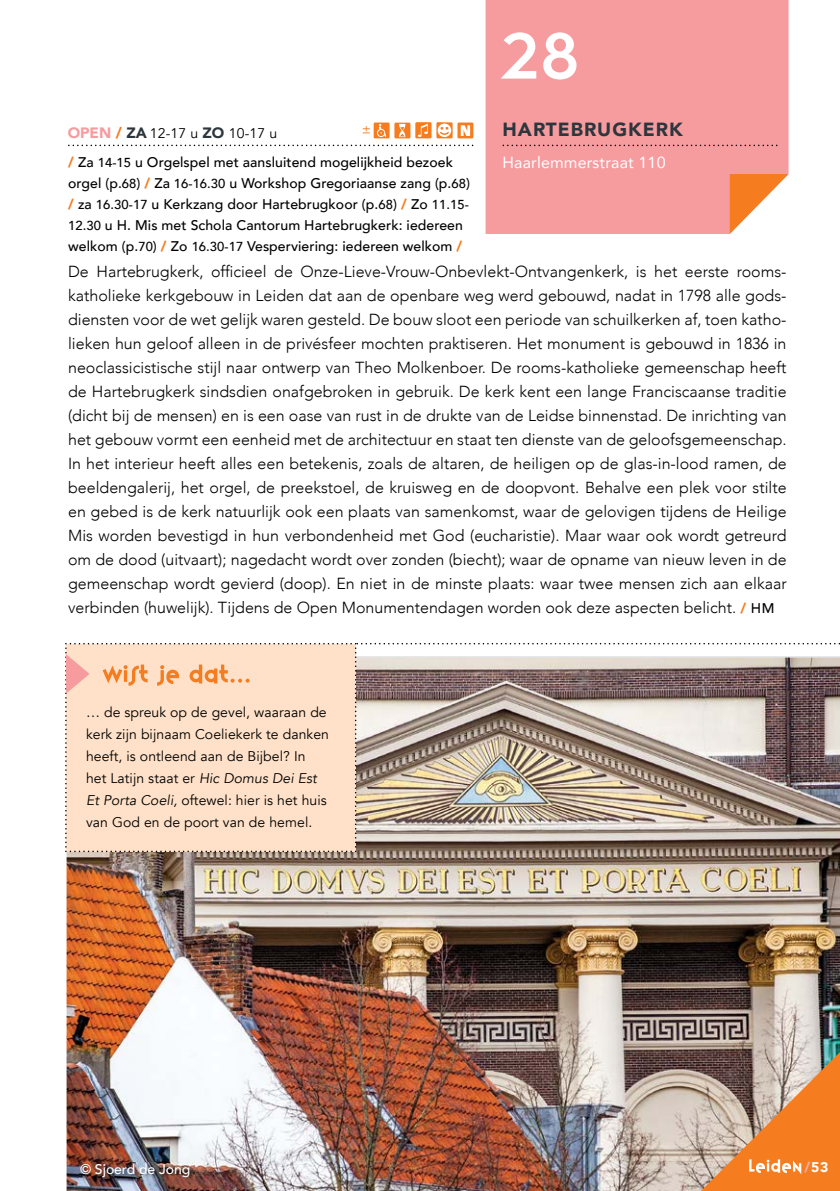
<style>
.page{position:relative;width:840px;height:1191px;background:#fff}
.page>*{position:absolute;margin:0;border:0;box-sizing:border-box;transform-origin:0 0}
.t1{font:72px "Dessau Pro";color:#fff}
.t2{font:900 19px "Avenir";letter-spacing:.05em;color:#2c363c}
.t3{font:300 16px/24px "Avenir";color:#000;text-align:justify}
.t4{font:16px "Avenir";letter-spacing:.01em;color:#fff}
.t5{font:500 14px/21px "Avenir";letter-spacing:.005em;color:#000}
.t6{font:14px/22px "Avenir";letter-spacing:.005em;color:#000}
.t7{font:500 14px "Avenir";letter-spacing:-.005em;color:#fff}
.t8{font:900 14px "Avenir";color:#fff}
.t9{font:14px "Avenir";color:#f57d20}
.s1{font-weight:900;font-size:15px;color:#f69c9f}
.s2{font-weight:900;font-size:15px;color:#f57d20}
.s3{font-weight:900;font-size:15px;color:#2c363c}
.s4{font-weight:900;color:#f57d20}
.s5{font-size:13px}
.s6{font-weight:900;font-size:14px;color:#f57d20}
.s7{font-weight:500;font-size:14px}
.s8{font-style:italic}
.s9{color:#f8aeaf}
</style>
<div class="page">
<img style="left:67px;top:852px;width:772px;height:339px">
<svg style="left:68px;top:145px;width:405px;height:1px"></svg>
<div style="left:485px;top:0;width:303px;height:234px;background:#f69c9f"></div>
<svg style="left:729px;top:174px;width:59px;height:60px"></svg>
<div style="left:499px;top:31px;width:78px;height:49px;background:#f69c9f"></div>
<svg style="left:502px;top:145px;width:275px;height:1px"></svg>
<img style="left:80px;top:1162px;width:114px;height:17px">
<svg style="left:700px;top:1052px;width:139px;height:139px"></svg>
<img style="left:65px;top:643px;width:774px;height:209px">
<svg style="left:373px;top:122px;width:100px;height:16px"></svg>
<p class="t6" style="left:68px;top:122px;width:211px"><span class="s1">OPEN</span> <span class="s2">/</span> <span class="s3">ZA</span> 12-17 u <span class="s3">ZO</span> 10-17 u</p>
<p class="t9" style="left:361px;top:121px;width:11px">±</p>
<p class="t5" style="left:68px;top:151px;width:403px"><span class="s4">/</span> Za <span class="s5">14-15</span> u Orgelspel met aansluitend mogelijkheid bezoek orgel (p.<span class="s5">68</span>) <span class="s4">/</span> Za <span class="s5">16-16.30</span> u Workshop Gregoriaanse zang (p.<span class="s5">68</span>) <span class="s4">/</span> za <span class="s5">16.30-17</span> u Kerkzang door Hartebrugkoor (p.<span class="s5">68</span>) <span class="s4">/</span> Zo <span class="s5">11.15- 12.30</span> u H. Mis met Schola Cantorum Hartebrugkerk: iedereen welkom (p.<span class="s5">70</span>) <span class="s4">/</span> Zo <span class="s5">16.30-17</span> Vesperviering: iedereen welkom <span class="s4">/</span></p>
<h1 class="t1" style="left:499px;top:18px;width:82px">28</h1>
<p class="t2" style="left:502px;top:113px;width:181px">HARTEBRUGKERK</p>
<p class="t4" style="left:502px;top:149px;width:164px">Haarlemmerstraat 110</p>
<p class="t3" style="left:68px;top:259px;width:719px">De Hartebrugkerk, officieel de Onze-Lieve-Vrouw-Onbevlekt-Ontvangenkerk, is het eerste rooms&shy;katholieke kerkgebouw in Leiden dat aan de openbare weg werd gebouwd, nadat in 1798 alle gods&shy;diensten voor de wet gelijk waren gesteld. De bouw sloot een periode van schuilkerken af, toen katho&shy;lieken hun geloof alleen in de privésfeer mochten praktiseren. Het monument is gebouwd in 1836 in neoclassicistische stijl naar ontwerp van Theo Molkenboer. De rooms-katholieke gemeenschap heeft de Hartebrugkerk sindsdien onafgebroken in gebruik. De kerk kent een lange Franciscaanse traditie (dicht bij de mensen) en is een oase van rust in de drukte van de Leidse binnenstad. De inrichting van het gebouw vormt een eenheid met de architectuur en staat ten dienste van de geloofsgemeenschap.<br>In het interieur heeft alles een betekenis, zoals de altaren, de heiligen op de glas-in-lood ramen, de beeldengalerij, het orgel, de preekstoel, de kruisweg en de doopvont. Behalve een plek voor stilte en gebed is de kerk natuurlijk ook een plaats van samenkomst, waar de gelovigen tijdens de Heilige Mis worden bevestigd in hun verbondenheid met God (eucharistie). Maar waar ook wordt getreurd om de dood (uitvaart); nagedacht wordt over zonden (biecht); waar de opname van nieuw leven in de gemeenschap wordt gevierd (doop). En niet in de minste plaats: waar twee mensen zich aan elkaar verbinden (huwelijk). Tijdens de Open Monumentendagen worden ook deze aspecten belicht. <span class="s6">/</span> <span class="s7">HM</span></p>
<p class="t6" style="left:86px;top:701px;width:244px">… de spreuk op de gevel, waaraan de kerk zijn bijnaam Coeliekerk te danken heeft, is ontleend aan de Bijbel? In het Latijn staat er <span class="s8">Hic Domus Dei Est Et Porta Coeli,</span> oftewel: hier is het huis van God en de poort van de hemel.</p>
<p class="t7" style="left:80px;top:1156px;width:112px">© Sjoerd de Jong</p>
<p class="t8" style="left:804px;top:1154px;width:25px"><span class="s9">/</span>53</p>
</div>
